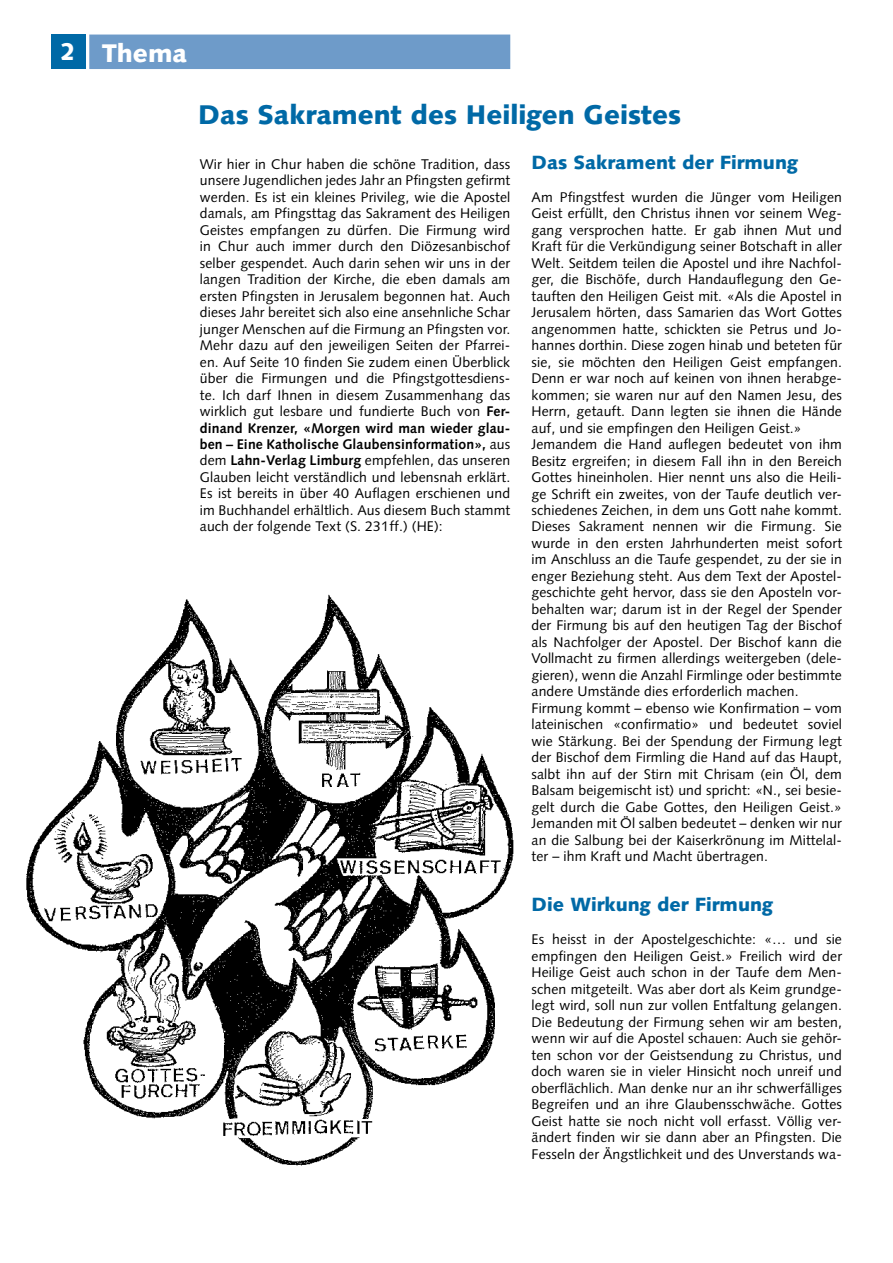
<style>
.page{position:relative;width:893px;height:1263px;background:#fff}
.page>*{position:absolute;margin:0;border:0;box-sizing:border-box;transform-origin:0 0}
.t1{font:900 27px "Syntax";color:#0069a6}
.t2{font:900 25.5px "Syntax";color:#fff}
.t3{font:900 19.2px "Syntax";color:#0069a6}
.t4{font:14.1px/16.5px "Syntax";letter-spacing:.01em;color:#000;text-align:justify}
.s1{font-size:24px}
.s2{font-weight:700}
</style>
<div class="page">
<div style="left:51px;top:35px;width:34px;height:34px;background:#0069a6"></div>
<div style="left:89px;top:35px;width:421px;height:34px;background:#6e9bc9"></div>
<img style="left:26px;top:594px;width:488px;height:572px">
<h2 class="t2" style="left:60px;top:38px;width:128px"><span class="s1">2</span> Thema</h2>
<h1 class="t1" style="left:198px;top:99px;width:484px">Das Sakrament des Heiligen Geistes</h1>
<h3 class="t3" style="left:531px;top:151px;width:268px">Das Sakrament der Firmung</h3>
<p class="t4" style="left:531px;top:188px;width:312px;text-align:left">Am Pfingstfest wurden die Jünger vom Heiligen Geist erfüllt, den Christus ihnen vor seinem Weg&shy;gang versprochen hatte. Er gab ihnen Mut und Kraft für die Verkündigung seiner Botschaft in aller Welt. Seitdem teilen die Apostel und ihre Nachfol&shy;ger, die Bischöfe, durch Handauflegung den Ge&shy;tauften den Heiligen Geist mit. «Als die Apostel in Jerusalem hörten, dass Samarien das Wort Gottes angenommen hatte, schickten sie Petrus und Jo&shy;hannes dorthin. Diese zogen hinab und beteten für sie, sie möchten den Heiligen Geist empfangen.<br>Denn er war noch auf keinen von ihnen herabge&shy;kommen; sie waren nur auf den Namen Jesu, des Herrn, getauft. Dann legten sie ihnen die Hände auf, und sie empfingen den Heiligen Geist.» Jemandem die Hand auflegen bedeutet von ihm Besitz ergreifen; in diesem Fall ihn in den Bereich Gottes hineinholen. Hier nennt uns also die Heili&shy;ge Schrift ein zweites, von der Taufe deutlich ver&shy;schiedenes Zeichen, in dem uns Gott nahe kommt.<br>Dieses Sakrament nennen wir die Firmung. Sie wurde in den ersten Jahrhunderten meist sofort im Anschluss an die Taufe gespendet, zu der sie in enger Beziehung steht. Aus dem Text der Apostel&shy;geschichte geht hervor, dass sie den Aposteln vor&shy;behalten war; darum ist in der Regel der Spender der Firmung bis auf den heutigen Tag der Bischof als Nachfolger der Apostel. Der Bischof kann die Vollmacht zu firmen allerdings weitergeben (dele&shy;gieren), wenn die Anzahl Firmlinge oder bestimmte andere Umstände dies erforderlich machen.<br>Firmung kommt – ebenso wie Konfirmation – vom lateinischen «confirmatio» und bedeutet soviel wie Stärkung. Bei der Spendung der Firmung legt der Bischof dem Firmling die Hand auf das Haupt, salbt ihn auf der Stirn mit Chrisam (ein Öl, dem Balsam beigemischt ist) und spricht: «N., sei besie&shy;gelt durch die Gabe Gottes, den Heiligen Geist.» Jemanden mit Öl salben bedeutet – denken wir nur an die Salbung bei der Kaiserkrönung im Mittelal&shy;ter – ihm Kraft und Macht übertragen.</p>
<h3 class="t3" style="left:531px;top:893px;width:243px">Die Wirkung der Firmung</h3>
<p class="t4" style="left:531px;top:931px;width:312px">Es heisst in der Apostelgeschichte: «… und sie empfingen den Heiligen Geist.» Freilich wird der Heilige Geist auch schon in der Taufe dem Men&shy;schen mitgeteilt. Was aber dort als Keim grundge&shy;legt wird, soll nun zur vollen Entfaltung gelangen.<br>Die Bedeutung der Firmung sehen wir am besten, wenn wir auf die Apostel schauen: Auch sie gehör&shy;ten schon vor der Geistsendung zu Christus, und doch waren sie in vieler Hinsicht noch unreif und oberflächlich. Man denke nur an ihr schwerfälliges Begreifen und an ihre Glaubensschwäche. Gottes Geist hatte sie noch nicht voll erfasst. Völlig ver&shy;ändert finden wir sie dann aber an Pfingsten. Die Fesseln der Ängstlichkeit und des Unverstands wa-</p>
<p class="t4" style="left:200px;top:155px;width:312px">Wir hier in Chur haben die schöne Tradition, dass unsere Jugendlichen jedes Jahr an Pfingsten gefirmt werden. Es ist ein kleines Privileg, wie die Apostel damals, am Pfingsttag das Sakrament des Heiligen Geistes empfangen zu dürfen. Die Firmung wird in Chur auch immer durch den Diözesanbischof selber gespendet. Auch darin sehen wir uns in der langen Tradition der Kirche, die eben damals am ersten Pfingsten in Jerusalem begonnen hat. Auch dieses Jahr bereitet sich also eine ansehnliche Schar junger Menschen auf die Firmung an Pfingsten vor.<br>Mehr dazu auf den jeweiligen Seiten der Pfarrei&shy;en. Auf Seite 10 finden Sie zudem einen Überblick über die Firmungen und die Pfingstgottesdiens&shy;te. Ich darf Ihnen in diesem Zusammenhang das wirklich gut lesbare und fundierte Buch von <span class="s2">Fer&shy;dinand Krenzer, «Morgen wird man wieder glau&shy;ben – Eine Katholische Glaubensinformation»,</span> aus dem <span class="s2">Lahn-Verlag Limburg</span> empfehlen, das unseren Glauben leicht verständlich und lebensnah erklärt.<br>Es ist bereits in über 40 Auflagen erschienen und im Buchhandel erhältlich. Aus diesem Buch stammt auch der folgende Text (S. 231ff.) (HE):</p>
</div>
